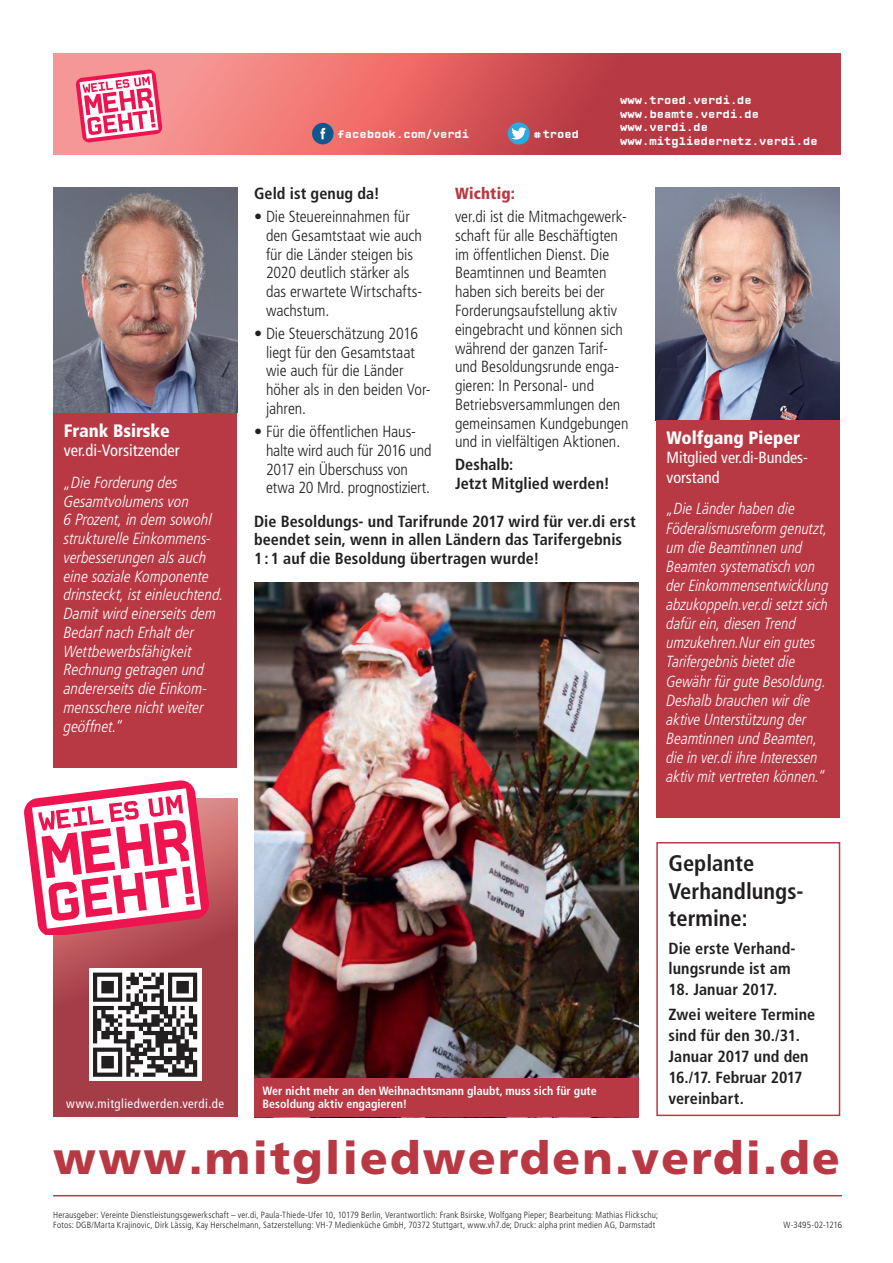
<style>
.page{position:relative;width:893px;height:1263px;background:#fff}
.page>*{position:absolute;margin:0;border:0;box-sizing:border-box;transform-origin:0 0}
.t1{font:900 45.45px "Frutiger LT Pro";letter-spacing:.05em;color:#b83944}
.t2{font:700 condensed 22.5px/27.6px "Frutiger LT Pro";color:#231f20}
.t3{font:900 condensed 18px "Frutiger LT Pro";color:#fff}
.t4{font:condensed 16.5px "Frutiger LT Pro";color:#fff}
.t5{font:italic 300 condensed 16.2px/19px "Frutiger LT Pro";color:#fff}
.t6{font:300 condensed 16.2px/18.8px "Frutiger LT Pro";letter-spacing:-.005em;color:#231f20}
.t7{font:700 condensed 16.2px/18.8px "Frutiger LT Pro";letter-spacing:.005em;color:#231f20}
.t8{font:condensed 16.2px/19px "Frutiger LT Pro";color:#fff}
.t9{font:900 condensed 16.2px "Frutiger LT Pro";letter-spacing:.015em;color:#b83944}
.t10{font:condensed 12.75px "Frutiger LT Pro";letter-spacing:.035em;color:#fff}
.t11{font:700 condensed 12px/13.5px "Frutiger LT Pro";color:#fff}
.t12{font:700 11.25px/13.5px "CP Mono v 07";color:#fff}
.t13{font:300 condensed 9px/10.5px "Frutiger LT Pro";letter-spacing:.02em;color:#231f20}
.t14{font:300 condensed 9px "Frutiger LT Pro";color:#231f20}
</style>
<div class="page">
<hr style="left:53px;top:1195px;width:789px;height:1px;background:#b83944">
<svg style="left:53px;top:53px;width:787px;height:102px;background:#d55c5f"></svg>
<div style="left:508px;top:122px;width:22px;height:23px;background:#2aaae1;border-radius:50%"></div>
<svg style="left:511px;top:127px;width:15px;height:12px"></svg>
<div style="left:312px;top:123px;width:22px;height:21px;background:#0f588d;border-radius:50%"></div>
<svg style="left:320px;top:128px;width:5px;height:11px"></svg>
<svg style="left:75px;top:69px;width:88px;height:74px"></svg>
<img style="left:656px;top:187px;width:184px;height:233px">
<div style="left:656px;top:420px;width:184px;height:398px;background:#b83944"></div>
<div style="left:53px;top:412px;width:184px;height:356px;background:#b83944"></div>
<img style="left:53px;top:187px;width:184px;height:225px">
<div style="left:656px;top:842px;width:184px;height:274px;border:2px solid #b83944"></div>
<svg style="left:53px;top:798px;width:184px;height:318px;background:#ac464e"></svg>
<div style="left:89px;top:968px;width:112px;height:113px;background:#fff"></div>
<svg style="left:93px;top:972px;width:104px;height:105px"></svg>
<svg style="left:24px;top:780px;width:186px;height:154px"></svg>
<img style="left:254px;top:583px;width:385px;height:495px">
<div style="left:254px;top:1078px;width:385px;height:39px;background:#b83944"></div>
<p class="t3" style="left:64px;top:419px;width:108px">Frank Bsirske</p>
<p class="t4" style="left:64px;top:441px;width:117px">ver.di-Vorsitzender</p>
<p class="t5" style="left:64px;top:473px;width:161px">„Die Forderung des<br>Gesamtvolumens von<br>6 Prozent, in dem sowohl strukturelle Einkommens&shy;verbesserungen als auch eine soziale Komponente drinsteckt, ist einleuchtend.<br>Damit wird einerseits dem<br>Bedarf nach Erhalt der<br>Wettbewerbsfähigkeit<br>Rechnung getragen und andererseits die Einkom&shy;mensschere nicht weiter geöffnet.“</p>
<p class="t10" style="left:66px;top:1096px;width:159px">www.mitgliedwerden.verdi.de</p>
<p class="t12" style="left:338px;top:127px;width:133px">facebook.com/verdi</p>
<p class="t12" style="left:534px;top:127px;width:47px">#troed</p>
<p class="t12" style="left:620px;top:94px;width:199px">www.troed.verdi.de www.beamte.verdi.de www.verdi.de www.mitgliedernetz.verdi.de</p>
<p class="t7" style="left:254px;top:184px;width:127px">Geld ist genug da!</p>
<p class="t6" style="left:266px;top:207px;width:158px;text-indent:-12px">• Die Steuereinnahmen für den Gesamtstaat wie auch für die Länder steigen bis<br>2020 deutlich stärker als das erwartete Wirtschafts&shy;wachstum.</p>
<p class="t6" style="left:266px;top:324px;width:166px;text-indent:-12px">• Die Steuerschätzung 2016 liegt für den Gesamtstaat wie auch für die Länder höher als in den beiden Vor&shy;jahren.</p>
<p class="t6" style="left:266px;top:422px;width:167px;text-indent:-12px">• Für die öffentlichen Haus&shy;halte wird auch für 2016 und<br>2017 ein Überschuss von etwa 20 Mrd. prognostiziert.</p>
<p class="t9" style="left:455px;top:184px;width:62px">Wichtig:</p>
<p class="t6" style="left:455px;top:207px;width:175px">ver.di ist die Mitmachgewerk&shy;schaft für alle Beschäftigten im öffentlichen Dienst. Die<br>Beamtinnen und Beamten haben sich bereits bei der<br>Forderungsaufstellung aktiv eingebracht und können sich während der ganzen Tarif&shy;und Besoldungsrunde enga&shy;gieren: In Personal- und<br>Betriebsversammlungen den gemeinsamen Kundgebungen und in vielfältigen Aktionen.</p>
<p class="t7" style="left:455px;top:455px;width:156px">Deshalb:<br>Jetzt Mitglied werden!</p>
<p class="t7" style="left:254px;top:512px;width:383px">Die Besoldungs- und Tarifrunde 2017 wird für ver.di erst beendet sein, wenn in allen Ländern das Tarifergebnis<br>1:1 auf die Besoldung übertragen wurde!</p>
<p class="t11" style="left:263px;top:1084px;width:336px">Wer nicht mehr an den Weihnachtsmann glaubt, muss sich für gute<br>Besoldung aktiv engagieren!</p>
<p class="t3" style="left:666px;top:427px;width:135px">Wolfgang Pieper</p>
<p class="t8" style="left:666px;top:448px;width:142px">Mitglied ver.di-Bundes&shy;vorstand</p>
<p class="t5" style="left:666px;top:499px;width:164px">„Die Länder haben die<br>Föderalismusreform genutzt, um die Beamtinnen und<br>Beamten systematisch von der Einkommensentwicklung abzukoppeln.ver.di setzt sich dafür ein, diesen Trend umzukehren.Nur ein gutes<br>Tarifergebnis bietet die<br>Gewähr für gute Besoldung.<br>Deshalb brauchen wir die aktive Unterstützung der<br>Beamtinnen und Beamten, die in ver.di ihre Interessen aktiv mit vertreten können.“</p>
<h2 class="t2" style="left:668px;top:849px;width:135px">Geplante<br>Verhandlungs&shy;termine:</h2>
<p class="t7" style="left:668px;top:937px;width:129px;line-height:20.9px">Die erste Verhand&shy;lungsrunde ist am</p>
<p class="t7" style="left:668px;top:977px;width:148px;line-height:25.2px">18. Januar 2017.<br>Zwei weitere Termine</p>
<p class="t7" style="left:668px;top:1025px;width:142px;line-height:20.9px">sind für den 30./31.<br>Januar 2017 und den<br>16./17. Februar 2017</p>
<p class="t7" style="left:668px;top:1089px;width:77px">vereinbart.</p>
<h1 class="t1" style="left:53px;top:1130px;width:788px">www.mitgliedwerden.verdi.de</h1>
<p class="t13" style="left:53px;top:1209px;width:606px">Herausgeber: Vereinte Dienstleistungsgewerkschaft – ver.di, Paula-Thiede-Ufer 10, 10179 Berlin, Verantwortlich: Frank Bsirske, Wolfgang Pieper; Bearbeitung: Mathias Flickschu;<br>Fotos: DGB/Marta Krajinovic, Dirk Lässig, Kay Herschelmann, Satzerstellung: VH-7 Medienküche GmbH, 70372 Stuttgart, www.vh7.de; Druck: alpha print medien AG, Darmstadt</p>
<p class="t14" style="left:783px;top:1220px;width:60px">W-3495-02-1216</p>
</div>
